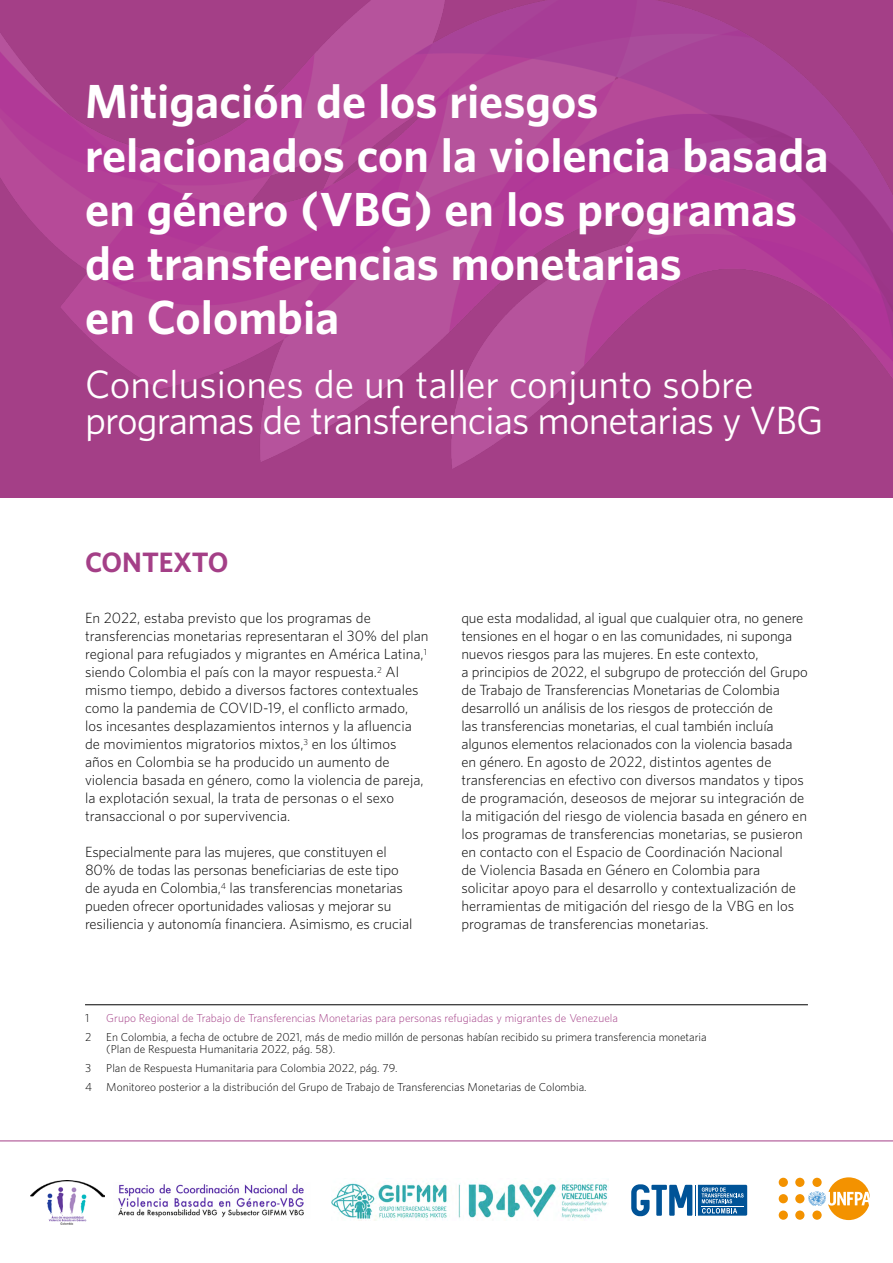
<style>
.page{position:relative;width:893px;height:1263px;background:#fff}
.page>*{position:absolute;margin:0;border:0;box-sizing:border-box;transform-origin:0 0}
.t1{font:700 43.5px/54px "UNFPA";color:#fff}
.t2{font:36px/36px "UNFPA Text";letter-spacing:-.025em;color:#fff}
.headline1{font:700 25.5px "UNFPA";color:#a43f87}
.text{font:300 13.5px/18px "UNFPA";color:#000}
.footnote{font:300 10.5px/12px "UNFPA";color:#000}
.footnote-2{font:300 10.5px "UNFPA";color:#a43f87}
</style>
<div class="page">
<div style="left:0;top:0;width:893px;height:497px;background:#a43f87"></div>
<hr style="left:85px;top:1004px;width:723px;height:1px;background:#000">
<hr style="left:0;top:1140px;width:893px;height:1px;background:#a43f87">
<img style="left:332px;top:1181px;width:276px;height:39px">
<svg style="left:698px;top:1185px;width:49px;height:30px"></svg>
<hr style="left:702px;top:1206px;width:42px;height:1px;background:#fff">
<hr style="left:695px;top:1185px;width:1px;height:30px;background:#005397">
<svg style="left:631px;top:1184px;width:61px;height:32px"></svg>
<div style="left:795px;top:1194px;width:9px;height:9px;background:#f39200;border-radius:50%"></div>
<div style="left:795px;top:1210px;width:9px;height:10px;background:#f39200;border-radius:50%"></div>
<div style="left:795px;top:1178px;width:9px;height:9px;background:#f39200;border-radius:50%"></div>
<div style="left:779px;top:1194px;width:9px;height:9px;background:#f39200;border-radius:50%"></div>
<div style="left:779px;top:1210px;width:9px;height:10px;background:#f39200;border-radius:50%"></div>
<div style="left:779px;top:1178px;width:9px;height:9px;background:#f39200;border-radius:50%"></div>
<svg style="left:808px;top:1177px;width:62px;height:43px"></svg>
<img style="left:118px;top:1184px;width:186px;height:34px">
<img style="left:30px;top:1180px;width:75px;height:45px">
<img style="left:0;top:0;width:893px;height:468px">
<p class="t1" style="left:85px;top:72px;width:745px">Mitigación de los riesgos relacionados con la violencia basada en género (VBG) en los programas de transferencias monetarias<br>en Colombia</p>
<p class="t2" style="left:85px;top:365px;width:740px">Conclusiones de un taller conjunto sobre programas de transferencias monetarias y VBG</p>
<p class="headline1" style="left:85px;top:546px;width:145px">CONTEXTO</p>
<p class="text" style="left:85px;top:609px;width:345px">En 2022, estaba previsto que los programas de transferencias monetarias representaran el 30% del plan regional para refugiados y migrantes en América Latina,<sup>1 </sup>siendo Colombia el país con la mayor respuesta.<sup>2</sup> Al mismo tiempo, debido a diversos factores contextuales como la pandemia de COVID-19, el conflicto armado, los incesantes desplazamientos internos y la afluencia de movimientos migratorios mixtos,<sup>3</sup> en los últimos años en Colombia se ha producido un aumento de violencia basada en género, como la violencia de pareja, la explotación sexual, la trata de personas o el sexo transaccional o por supervivencia.</p>
<p class="text" style="left:85px;top:843px;width:329px">Especialmente para las mujeres, que constituyen el 80% de todas las personas beneficiarias de este tipo de ayuda en Colombia,<sup>4</sup> las transferencias monetarias pueden ofrecer oportunidades valiosas y mejorar su resiliencia y autonomía financiera. Asimismo, es crucial</p>
<p class="text" style="left:461px;top:609px;width:348px">que esta modalidad, al igual que cualquier otra, no genere tensiones en el hogar o en las comunidades, ni suponga nuevos riesgos para las mujeres. En este contexto,<br>a principios de 2022, el subgrupo de protección del Grupo de Trabajo de Transferencias Monetarias de Colombia desarrolló un análisis de los riesgos de protección de<br>las transferencias monetarias, el cual también incluía algunos elementos relacionados con la violencia basada en género. En agosto de 2022, distintos agentes de transferencias en efectivo con diversos mandatos y tipos de programación, deseosos de mejorar su integración de la mitigación del riesgo de violencia basada en género en los programas de transferencias monetarias, se pusieron en contacto con el Espacio de Coordinación Nacional<br>de Violencia Basada en Género en Colombia para solicitar apoyo para el desarrollo y contextualización de herramientas de mitigación del riesgo de la VBG en los programas de transferencias monetarias.</p>
<p class="footnote" style="left:85px;top:1011px;width:6px">1</p>
<p class="footnote-2" style="left:106px;top:1011px;width:513px">Grupo Regional de Trabajo de Transferencias Monetarias para personas refugiadas y migrantes de Venezuela</p>
<p class="footnote" style="left:85px;top:1031px;width:8px">2</p>
<p class="footnote" style="left:106px;top:1031px;width:602px">En Colombia, a fecha de octubre de 2021, más de medio millón de personas habían recibido su primera transferencia monetaria (Plan de Respuesta Humanitaria 2022, pág. 58).</p>
<p class="footnote" style="left:85px;top:1062px;width:8px">3</p>
<p class="footnote" style="left:106px;top:1062px;width:293px">Plan de Respuesta Humanitaria para Colombia 2022, pág. 79.</p>
<p class="footnote" style="left:85px;top:1081px;width:9px">4</p>
<p class="footnote" style="left:106px;top:1081px;width:482px">Monitoreo posterior a la distribución del Grupo de Trabajo de Transferencias Monetarias de Colombia.</p>
</div>
